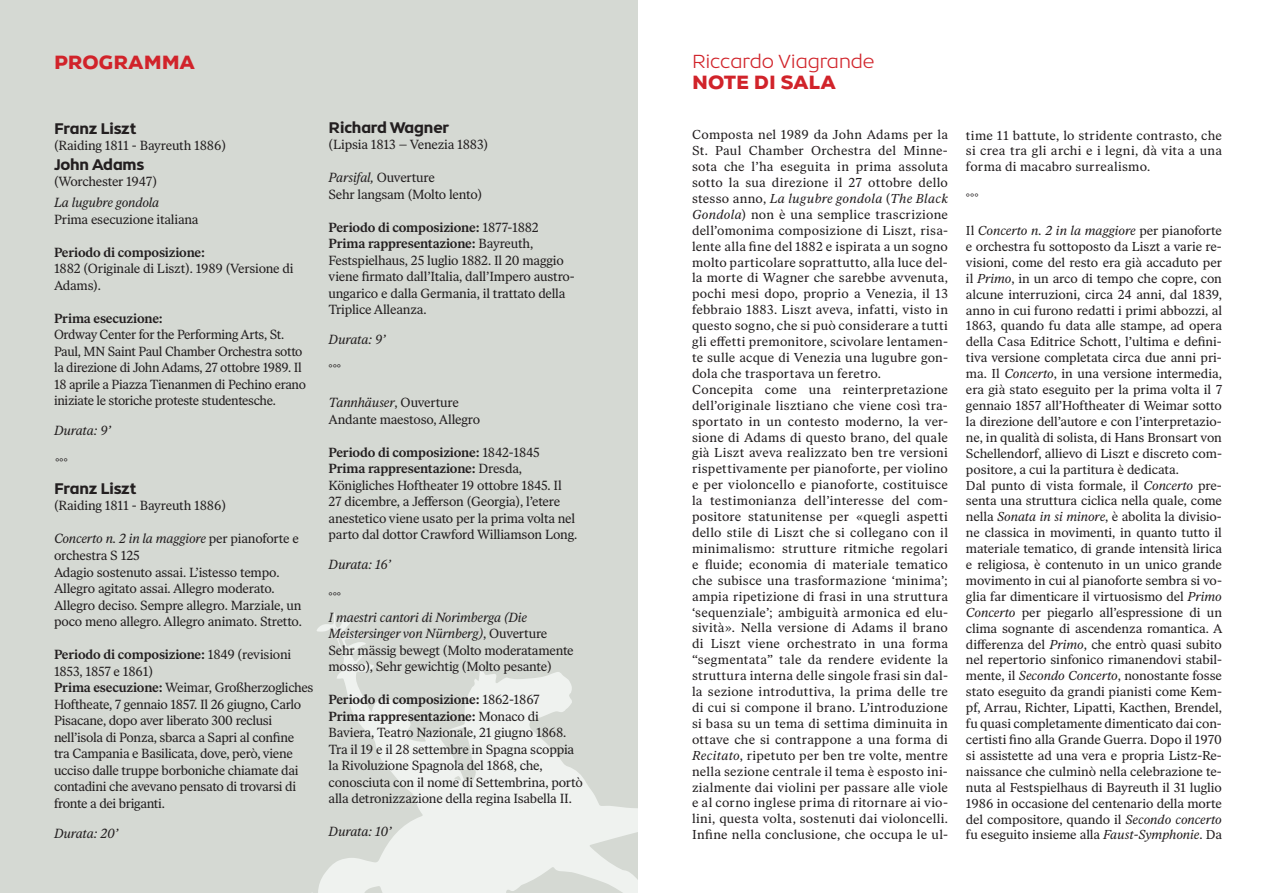
<style>
.page{position:relative;width:1276px;height:893px;background:#fff}
.page>*{position:absolute;margin:0;border:0;box-sizing:border-box;transform-origin:0 0}
.t1{font:900 19.5px "Object";color:#d1232a}
.t2{font:300 19.5px "Object";color:#d1232a}
.t3{font:800 15.75px "Object";letter-spacing:-.01em;color:#231f20}
.t4{font:13.2px/16.5px "Ivar Text";letter-spacing:-.02em;color:#231f20}
.t5{font:13.2px/16.5px "Ivar Text";letter-spacing:-.02em;color:#231f20;scale:.96 1}
.t6{font:italic 13.2px "Ivar Text";letter-spacing:-.015em;color:#231f20}
.t7{font:600 13.2px "Ivar Text";letter-spacing:-.01em;color:#231f20}
.t8{font:12.9px/15.9px "Ivar Text";letter-spacing:.01em;color:#231f20}
.s1{font-style:italic}
.s2{font-weight:600}
</style>
<div class="page">
<div style="left:0;top:0;width:638px;height:893px;background:#d5d9d3"></div>
<svg style="left:317px;top:612px;width:321px;height:281px"></svg>
<h1 class="t1" style="left:54px;top:47px;width:142px">PROGRAMMA</h1>
<p class="t3" style="left:54px;top:116px;width:84px">Franz Liszt</p>
<p class="t4" style="left:54px;top:138px;width:173px">(Raiding 1811 - Bayreuth 1886)</p>
<p class="t3" style="left:54px;top:152px;width:92px">John Adams</p>
<p class="t4" style="left:54px;top:174px;width:104px">(Worchester 1947)</p>
<p class="t6" style="left:54px;top:195px;width:107px">La lugubre gondola</p>
<p class="t4" style="left:54px;top:211px;width:146px">Prima esecuzione italiana</p>
<p class="t7" style="left:54px;top:244px;width:153px">Periodo di composizione:</p>
<p class="t4" style="left:54px;top:261px;width:241px">1882 (Originale di Liszt). 1989 (Versione di<br>Adams).</p>
<p class="t7" style="left:54px;top:310px;width:110px">Prima esecuzione:</p>
<p class="t5" style="left:54px;top:327px;width:264px">Ordway Center for the Performing Arts, St.<br>Paul, MN Saint Paul Chamber Orchestra sotto la direzione di John Adams, 27 ottobre 1989. Il 18 aprile a Piazza Tienanmen di Pechino erano iniziate le storiche proteste studentesche.</p>
<p class="t6" style="left:54px;top:423px;width:58px">Durata: 9’</p>
<p class="t6" style="left:54px;top:456px;width:14px">°°°</p>
<p class="t3" style="left:54px;top:476px;width:84px">Franz Liszt</p>
<p class="t4" style="left:54px;top:498px;width:173px">(Raiding 1811 - Bayreuth 1886)</p>
<p class="t4" style="left:54px;top:531px;width:249px"><span class="s1">Concerto n. 2 in la maggiore</span> per pianoforte e orchestra S 125<br>Adagio sostenuto assai. L’istesso tempo.<br>Allegro agitato assai. Allegro moderato.<br>Allegro deciso. Sempre allegro. Marziale, un poco meno allegro. Allegro animato. Stretto.</p>
<p class="t4" style="left:54px;top:646px;width:261px"><span class="s2">Periodo di composizione:</span> 1849 (revisioni 1853, 1857 e 1861)<br><span class="s2">Prima esecuzione:</span> Weimar, Großherzogliches Hoftheate, 7 gennaio 1857. Il 26 giugno, Carlo Pisacane, dopo aver liberato 300 reclusi nell’isola di Ponza, sbarca a Sapri al confine<br>tra Campania e Basilicata, dove, però, viene ucciso dalle truppe borboniche chiamate dai contadini che avevano pensato di trovarsi di fronte a dei briganti.</p>
<p class="t6" style="left:54px;top:825px;width:65px">Durata: 20’</p>
<p class="t3" style="left:328px;top:115px;width:122px">Richard Wagner</p>
<p class="t4" style="left:328px;top:136px;width:161px">(Lipsia 1813 – Venezia 1883)</p>
<p class="t4" style="left:328px;top:169px;width:155px"><span class="s1">Parsifal,</span> Ouverture<br>Sehr langsam (Molto lento)</p>
<p class="t4" style="left:328px;top:219px;width:248px"><span class="s2">Periodo di composizione:</span> 1877-1882<br><span class="s2">Prima rappresentazione:</span> Bayreuth, Festspielhaus, 25 luglio 1882. Il 20 maggio viene firmato dall’Italia, dall’Impero austro&shy;ungarico e dalla Germania, il trattato della Triplice Alleanza.</p>
<p class="t6" style="left:328px;top:332px;width:58px">Durata: 9’</p>
<p class="t4" style="left:328px;top:361px;width:14px">°°°</p>
<p class="t4" style="left:328px;top:394px;width:153px"><span class="s1">Tannhäuser</span>, Ouverture<br>Andante maestoso, Allegro</p>
<p class="t4" style="left:328px;top:444px;width:250px"><span class="s2">Periodo di composizione:</span> 1842-1845<br><span class="s2">Prima rappresentazione:</span> Dresda, Königliches Hoftheater 19 ottobre 1845. Il 27 dicembre, a Jefferson (Georgia), l’etere anestetico viene usato per la prima volta nel parto dal dottor Crawford Williamson Long.</p>
<p class="t6" style="left:328px;top:557px;width:64px">Durata: 16’</p>
<p class="t4" style="left:328px;top:589px;width:14px">°°°</p>
<p class="t4" style="left:328px;top:609px;width:247px"><span class="s1">I maestri cantori di Norimberga (Die Meistersinger von Nürnberg)</span>, Ouverture Sehr mässig bewegt (Molto moderatamente mosso), Sehr gewichtig (Molto pesante)</p>
<p class="t4" style="left:328px;top:691px;width:256px"><span class="s2">Periodo di composizione:</span> 1862-1867<br><span class="s2">Prima rappresentazione:</span> Monaco di Baviera, Teatro Nazionale, 21 giugno 1868.<br>Tra il 19 e il 28 settembre in Spagna scoppia la Rivoluzione Spagnola del 1868, che, conosciuta con il nome di Settembrina, portò alla detronizzazione della regina Isabella II.</p>
<p class="t6" style="left:328px;top:824px;width:64px">Durata: 10’</p>
<h1 class="t2" style="left:692px;top:47px;width:184px">Riccardo Viagrande</h1>
<h1 class="t1" style="left:692px;top:67px;width:145px">NOTE DI SALA</h1>
<p class="t8" style="left:692px;top:127px;width:257px">Composta nel 1989 da John Adams per la St. Paul Chamber Orchestra del Minne&shy;sota che l’ha eseguita in prima assoluta sotto la sua direzione il 27 ottobre dello stesso anno, <span class="s1">La lugubre gondola</span> (<span class="s1">The Black Gondola</span>) non è una semplice trascrizione dell’omonima composizione di Liszt, risa&shy;lente alla fine del 1882 e ispirata a un sogno molto particolare soprattutto, alla luce del&shy;la morte di Wagner che sarebbe avvenuta, pochi mesi dopo, proprio a Venezia, il 13 febbraio 1883. Liszt aveva, infatti, visto in questo sogno, che si può considerare a tutti gli effetti premonitore, scivolare lentamen&shy;te sulle acque di Venezia una lugubre gon&shy;dola che trasportava un feretro.<br>Concepita come una reinterpretazione dell’originale lisztiano che viene così tra&shy;sportato in un contesto moderno, la ver&shy;sione di Adams di questo brano, del quale già Liszt aveva realizzato ben tre versioni rispettivamente per pianoforte, per violino e per violoncello e pianoforte, costituisce la testimonianza dell’interesse del com&shy;positore statunitense per «quegli aspetti dello stile di Liszt che si collegano con il minimalismo: strutture ritmiche regolari e fluide; economia di materiale tematico che subisce una trasformazione ‘minima’; ampia ripetizione di frasi in una struttura ‘sequenziale’; ambiguità armonica ed elu&shy;sività». Nella versione di Adams il brano di Liszt viene orchestrato in una forma “segmentata” tale da rendere evidente la struttura interna delle singole frasi sin dal&shy;la sezione introduttiva, la prima delle tre di cui si compone il brano. L’introduzione si basa su un tema di settima diminuita in ottave che si contrappone a una forma di <span class="s1">Recitato</span>, ripetuto per ben tre volte, mentre nella sezione centrale il tema è esposto ini&shy;zialmente dai violini per passare alle viole e al corno inglese prima di ritornare ai vio&shy;lini, questa volta, sostenuti dai violoncelli.<br>Infine nella conclusione, che occupa le ul-</p>
<p class="t8" style="left:966px;top:127px;width:257px;text-align:justify">time 11 battute, lo stridente contrasto, che si crea tra gli archi e i legni, dà vita a una forma di macabro surrealismo.</p>
<p class="t8" style="left:966px;top:191px;width:14px">°°°</p>
<p class="t8" style="left:966px;top:223px;width:258px">Il <span class="s1">Concerto n. 2 in la maggiore</span> per pianoforte e orchestra fu sottoposto da Liszt a varie re&shy;visioni, come del resto era già accaduto per il <span class="s1">Primo</span>, in un arco di tempo che copre, con alcune interruzioni, circa 24 anni, dal 1839, anno in cui furono redatti i primi abbozzi, al 1863, quando fu data alle stampe, ad opera della Casa Editrice Schott, l’ultima e defini&shy;tiva versione completata circa due anni pri&shy;ma. Il <span class="s1">Concerto</span>, in una versione intermedia, era già stato eseguito per la prima volta il 7 gennaio 1857 all’Hoftheater di Weimar sotto la direzione dell’autore e con l’interpretazio&shy;ne, in qualità di solista, di Hans Bronsart von Schellendorf, allievo di Liszt e discreto com&shy;positore, a cui la partitura è dedicata.<br>Dal punto di vista formale, il <span class="s1">Concerto</span> pre&shy;senta una struttura ciclica nella quale, come nella <span class="s1">Sonata in si minore</span>, è abolita la divisio&shy;ne classica in movimenti, in quanto tutto il materiale tematico, di grande intensità lirica e religiosa, è contenuto in un unico grande movimento in cui al pianoforte sembra si vo&shy;glia far dimenticare il virtuosismo del <span class="s1">Primo Concerto</span> per piegarlo all’espressione di un clima sognante di ascendenza romantica. A differenza del <span class="s1">Primo</span>, che entrò quasi subito nel repertorio sinfonico rimanendovi stabil&shy;mente, il <span class="s1">Secondo Concerto</span>, nonostante fosse stato eseguito da grandi pianisti come Kem&shy;pf, Arrau, Richter, Lipatti, Kacthen, Brendel, fu quasi completamente dimenticato dai con&shy;certisti fino alla Grande Guerra. Dopo il 1970 si assistette ad una vera e propria Listz-Re&shy;naissance che culminò nella celebrazione te&shy;nuta al Festspielhaus di Bayreuth il 31 luglio 1986 in occasione del centenario della morte del compositore, quando il <span class="s1">Secondo concerto </span>fu eseguito insieme alla <span class="s1">Faust-Symphonie</span>. Da</p>
</div>
